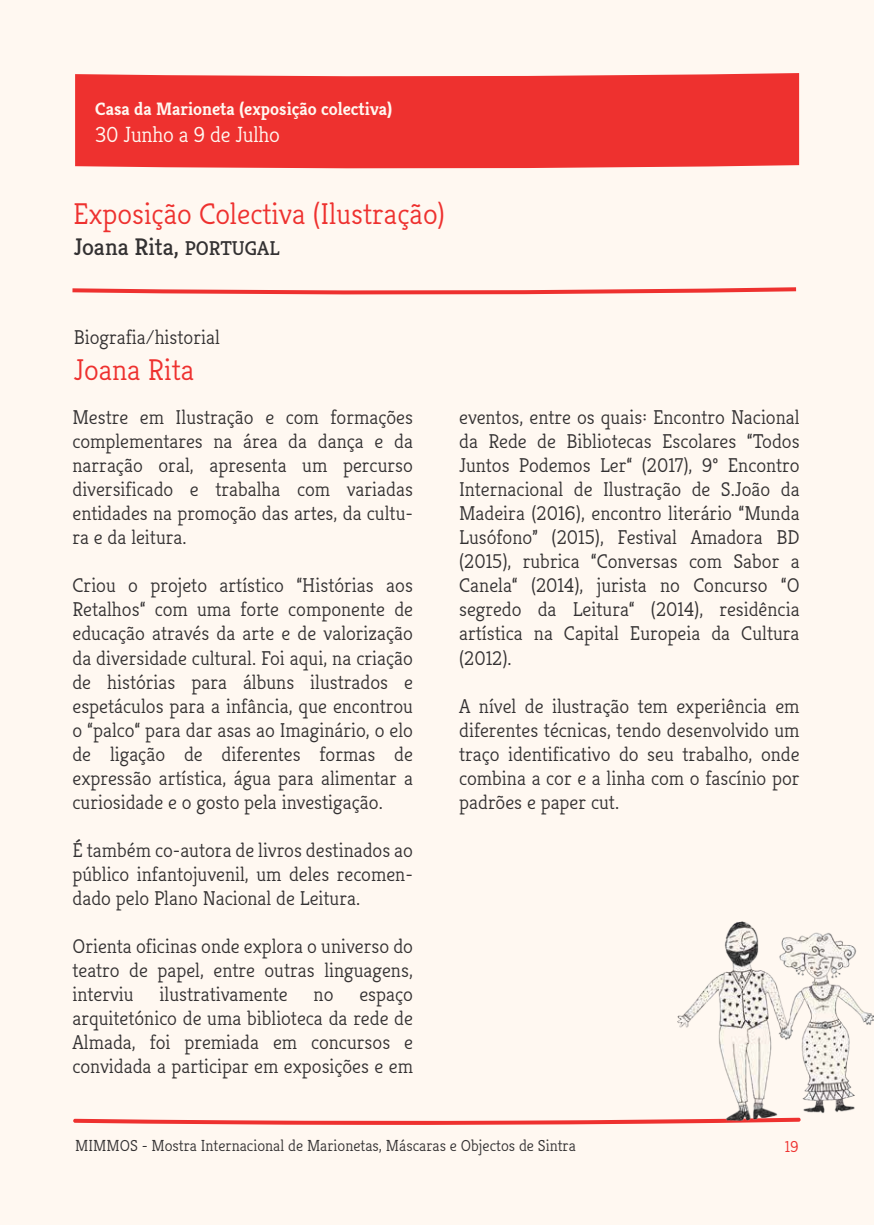
<style>
.page{position:relative;width:874px;height:1225px;background:#fff}
.page>*{position:absolute;margin:0;border:0;box-sizing:border-box;transform-origin:0 0}
.t1{font:300 30px "Kreon";color:#ee312f}
.t2{font:24px "Kreon";color:#333132}
.t3{font:300 22px "Kreon";letter-spacing:-.01em;color:#fff8f1}
.t4{font:300 20px/24px "Kreon";color:#333132;text-align:justify}
.t5{font:700 18px "Kreon";color:#fff8f1}
.t6{font:300 16px "Kreon";color:#333132}
.t7{font:300 16px "Kreon";color:#ee312f}
.s1{font-size:20px}
</style>
<div class="page">
<div style="left:0;top:0;width:873px;height:1225px;background:#fff8f1"></div>
<svg style="left:73px;top:1118px;width:727px;height:7px"></svg>
<svg style="left:72px;top:287px;width:725px;height:7px"></svg>
<div style="left:75px;top:73px;width:723px;height:96px;background:#ee312f"></div>
<img style="left:677px;top:921px;width:196px;height:199px">
<p class="t5" style="left:95px;top:98px;width:299px">Casa da Marioneta (exposição colectiva)</p>
<p class="t3" style="left:95px;top:122px;width:186px">30 Junho a 9 de Julho</p>
<h1 class="t1" style="left:73px;top:197px;width:373px">Exposição Colectiva (Ilustração)</h1>
<p class="t2" style="left:74px;top:232px;width:207px">Joana Rita, <span class="s1">PORTUGAL</span></p>
<p class="t4" style="left:74px;top:326px;width:148px">Biografia/historial</p>
<h1 class="t1" style="left:74px;top:353px;width:122px">Joana Rita</h1>
<p class="t4" style="left:72px;top:406px;width:342px">Mestre em Ilustração e com formações complementares na área da dança e da narração oral, apresenta um percurso diversificado e trabalha com variadas entidades na promoção das artes, da cultu&shy;ra e da leitura.</p>
<p class="t4" style="left:72px;top:574px;width:342px">Criou o projeto artístico “Histórias aos Retalhos“ com uma forte componente de educação através da arte e de valorização da diversidade cultural. Foi aqui, na criação de histórias para álbuns ilustrados e espetáculos para a infância, que encontrou o “palco“ para dar asas ao Imaginário, o elo de ligação de diferentes formas de expressão artística, água para alimentar a curiosidade e o gosto pela investigação.</p>
<p class="t4" style="left:72px;top:838px;width:342px">É também co-autora de livros destinados ao público infantojuvenil, um deles recomen&shy;dado pelo Plano Nacional de Leitura.</p>
<p class="t4" style="left:72px;top:934px;width:342px">Orienta oficinas onde explora o universo do teatro de papel, entre outras linguagens, interviu</p>
<p class="t4" style="left:159px;top:982px;width:129px">ilustrativamente</p>
<p class="t4" style="left:313px;top:982px;width:21px">no</p>
<p class="t4" style="left:72px;top:982px;width:342px;text-indent:287px">espaço arquitetónico de uma biblioteca da rede de Almada, foi premiada em concursos e convidada a participar em exposições e em</p>
<p class="t4" style="left:459px;top:406px;width:342px">eventos, entre os quais: Encontro Nacional da Rede de Bibliotecas Escolares “Todos Juntos Podemos Ler“ (2017), 9º Encontro Internacional de Ilustração de S.João da Madeira (2016), encontro literário “Munda Lusófono” (2015), Festival Amadora BD (2015), rubrica “Conversas com Sabor a Canela“ (2014), jurista no Concurso “O segredo da Leitura“ (2014), residência artística na Capital Europeia da Cultura (2012).</p>
<p class="t4" style="left:459px;top:694px;width:342px">A nível de ilustração tem experiência em diferentes técnicas, tendo desenvolvido um traço identificativo do seu trabalho, onde combina a cor e a linha com o fascínio por padrões e paper cut.</p>
<p class="t6" style="left:75px;top:1137px;width:502px">MIMMOS - Mostra Internacional de Marionetas, Máscaras e Objectos de Sintra</p>
<p class="t7" style="left:784px;top:1137px;width:15px">19</p>
</div>
